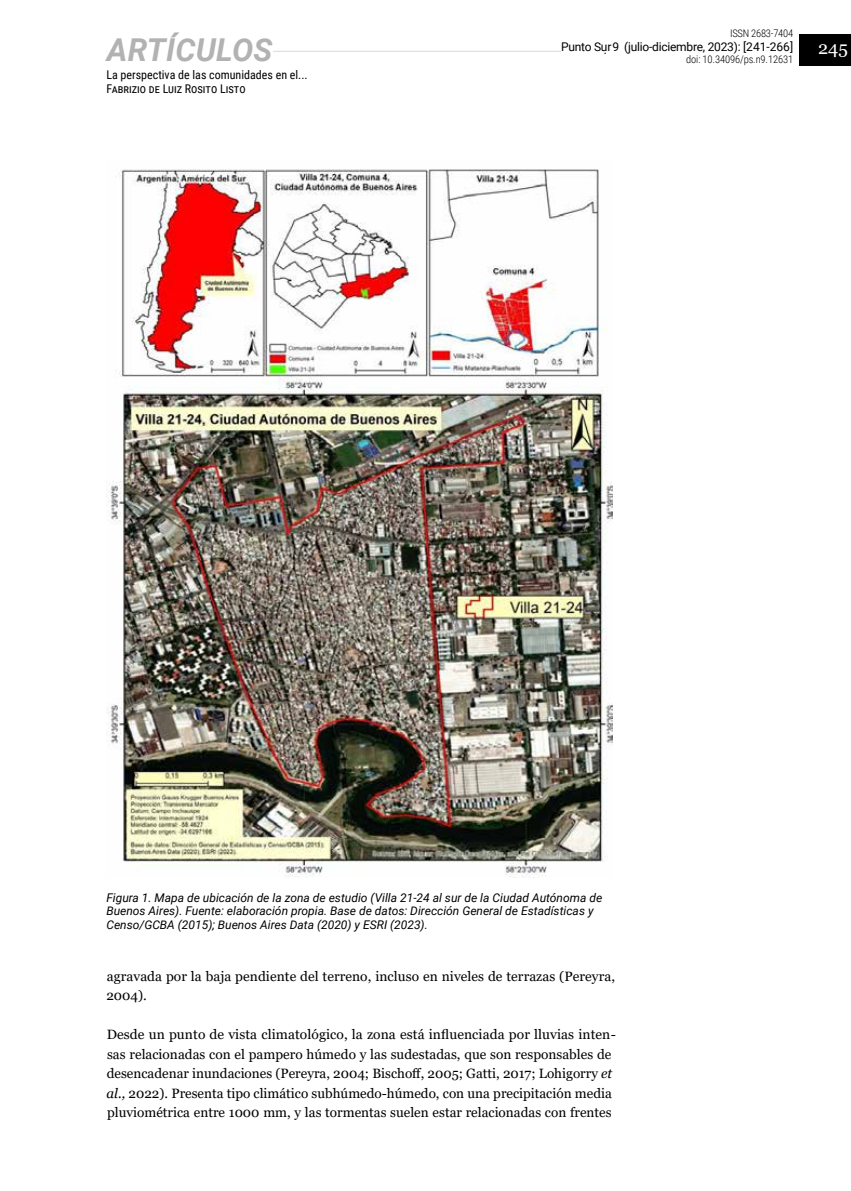
<style>
.page{position:relative;width:851px;height:1191px;background:#fff}
.page>*{position:absolute;margin:0;border:0;box-sizing:border-box;transform-origin:0 0}
.t1{font:italic 700 31.5px "Roboto";letter-spacing:.005em;color:#b3b2b2}
.t2{font:18px "Georgia";color:#fff}
.t3{font:13.5px/19.5px "Georgia";color:#000}
.t4{font:italic 12px/13.5px "Roboto";color:#000}
.t5{font:12px/14.4px "Roboto Condensed";color:#000}
.t6{font:12px "Roboto";letter-spacing:-.02em;color:#000}
.t7{font:300 10.5px "Roboto Condensed";letter-spacing:-.01em;color:#000}
.s1{font-style:italic}
</style>
<div class="page">
<hr style="left:106px;top:51px;width:546px;height:1px;background:#dadada">
<div style="left:799px;top:35px;width:51px;height:31px;background:#000"></div>
<div style="left:561px;top:40px;width:42px;height:15px;background:#fff"></div>
<hr style="left:603px;top:43px;width:4px;height:15px;background:#fff">
<div style="left:607px;top:40px;width:186px;height:15px;background:#fff"></div>
<div style="left:107px;top:35px;width:166px;height:26px;background:#fff"></div>
<img style="left:106px;top:169px;width:506px;height:708px">
<h1 class="t1" style="left:107px;top:28px;width:167px">ARTÍCULOS</h1>
<p class="t5" style="left:106px;top:67px;width:203px">La perspectiva de las comunidades en el...<br>Fabrizio de Luiz Rosito Listo</p>
<p class="t7" style="left:730px;top:26px;width:65px">ISSN 2683-7404</p>
<p class="t6" style="left:561px;top:38px;width:234px">Punto Su.r9 (julio-diciembre, 2023): [241-266]</p>
<p class="t7" style="left:686px;top:52px;width:108px">doi: 10.34096/ps.n9.12631</p>
<h2 class="t2" style="left:818px;top:37px;width:31px">245</h2>
<p class="t4" style="left:106px;top:890px;width:497px">Figura 1. Mapa de ubicación de la zona de estudio (Villa 21-24 al sur de la Ciudad Autónoma de<br>Buenos Aires). Fuente: elaboración propia. Base de datos: Dirección General de Estadísticas y<br>Censo/GCBA (2015); Buenos Aires Data (2020) y ESRI (2023).</p>
<p class="t3" style="left:106px;top:966px;width:510px">agravada por la baja pendiente del terreno, incluso en niveles de terrazas (Pereyra,<br>2004).</p>
<p class="t3" style="left:106px;top:1025px;width:511px">Desde un punto de vista climatológico, la zona está influenciada por lluvias inten&shy;sas relacionadas con el pampero húmedo y las sudestadas, que son responsables de desencadenar inundaciones (Pereyra, 2004; Bischoff, 2005; Gatti, 2017; Lohigorry <span class="s1">et al.,</span> 2022). Presenta tipo climático subhúmedo-húmedo, con una precipitación media pluviométrica entre 1000 mm, y las tormentas suelen estar relacionadas con frentes</p>
</div>
